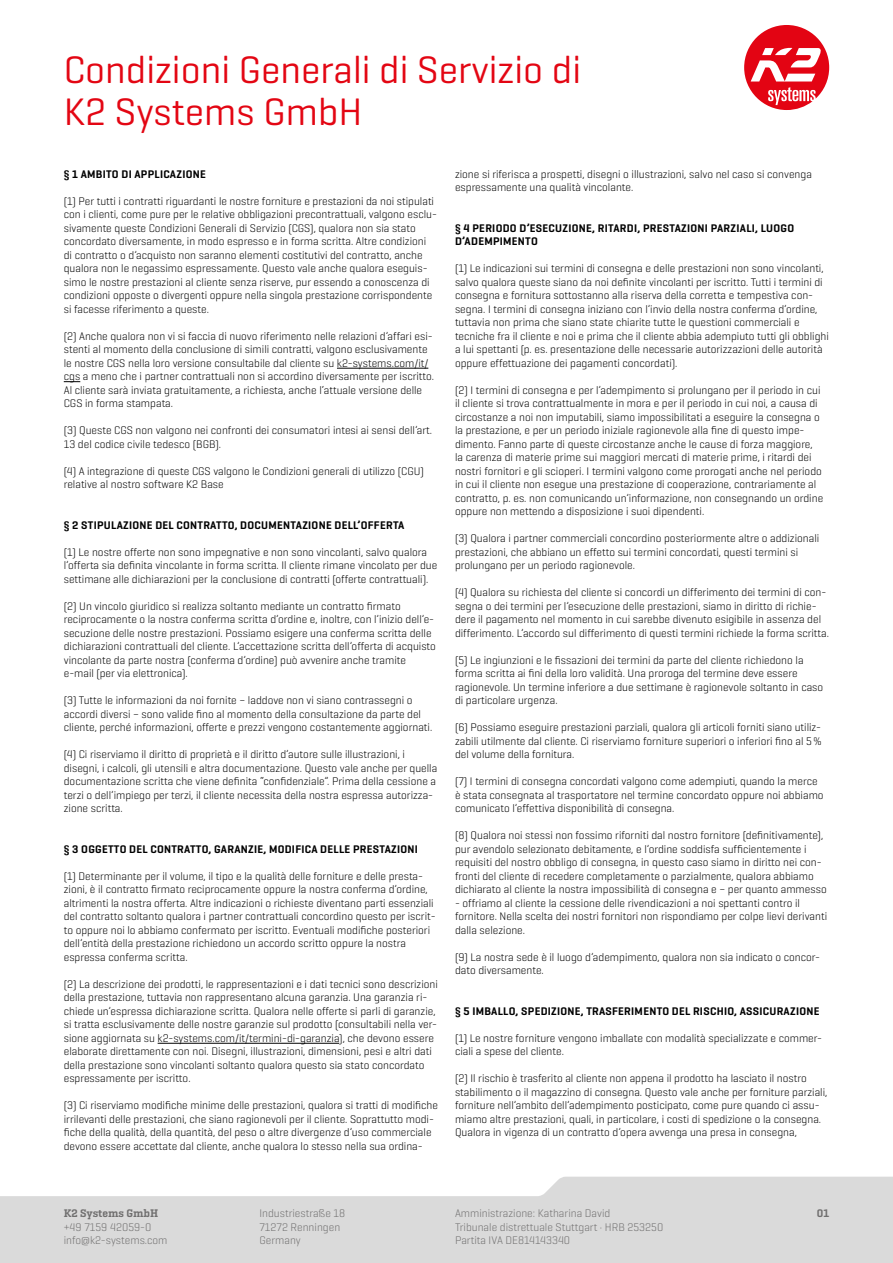
<style>
.page{position:relative;width:893px;height:1263px;background:#fff}
.page>*{position:absolute;margin:0;border:0;box-sizing:border-box;transform-origin:0 0}
.t1{font:39px/42px "K2 Geogrotesque";color:#e30613}
.t2{font:300 11.25px/13.5px "K2 Geogrotesque";color:#000}
.t3{font:600 11.25px/13.5px "K2 Geogrotesque";letter-spacing:.025em;color:#000}
.t4{font:300 11.25px/13.5px "K2 Geogrotesque";color:#706f6f}
.t5{font:600 11.25px "K2 Geogrotesque Slab";color:#706f6f}
</style>
<div class="page">
<svg style="left:0;top:1177px;width:893px;height:86px;background:#dfdfdf"></svg>
<svg style="left:744px;top:25px;width:85px;height:85px"></svg>
<hr style="left:337px;top:368px;width:91px;height:1px;background:#000">
<svg style="left:64px;top:381px;width:16px;height:1px"></svg>
<hr style="left:158px;top:1043px;width:181px;height:1px;background:#000">
<h1 class="t1" style="left:64px;top:48px;width:519px">Condizioni Generali di Servizio di<br>K2 Systems GmbH</h1>
<p class="t3" style="left:64px;top:167px;width:144px">§ 1 AMBITO DI APPLICAZIONE</p>
<p class="t2" style="left:64px;top:194px;width:375px">(1) Per tutti i contratti riguardanti le nostre forniture e prestazioni da noi stipulati con i clienti, come pure per le relative obbligazioni precontrattuali, valgono esclu&shy;sivamente queste Condizioni Generali di Servizio (CGS), qualora non sia stato concordato diversamente, in modo espresso e in forma scritta. Altre condizioni di contratto o d’acquisto non saranno elementi costitutivi del contratto, anche qualora non le negassimo espressamente. Questo vale anche qualora eseguis&shy;simo le nostre prestazioni al cliente senza riserve, pur essendo a conoscenza di condizioni opposte o divergenti oppure nella singola prestazione corrispondente si facesse riferimento a queste.</p>
<p class="t2" style="left:64px;top:329px;width:372px">(2) Anche qualora non vi si faccia di nuovo riferimento nelle relazioni d’affari esi&shy;stenti al momento della conclusione di simili contratti, valgono esclusivamente le nostre CGS nella loro versione consultabile dal cliente su k2-systems.com/it/ cgs a meno che i partner contrattuali non si accordino diversamente per iscritto.<br>Al cliente sarà inviata gratuitamente, a richiesta, anche l‘attuale versione delle CGS in forma stampata.</p>
<p class="t2" style="left:64px;top:423px;width:370px">(3) Queste CGS non valgono nei confronti dei consumatori intesi ai sensi dell’art.<br>13 del codice civile tedesco (BGB).</p>
<p class="t2" style="left:64px;top:464px;width:362px">(4) A integrazione di queste CGS valgono le Condizioni generali di utilizzo (CGU) relative al nostro software K2 Base</p>
<p class="t3" style="left:64px;top:518px;width:342px">§ 2 STIPULAZIONE DEL CONTRATTO, DOCUMENTAZIONE DELL’OFFERTA</p>
<p class="t2" style="left:64px;top:545px;width:375px">(1) Le nostre offerte non sono impegnative e non sono vincolanti, salvo qualora l’offerta sia definita vincolante in forma scritta. Il cliente rimane vincolato per due settimane alle dichiarazioni per la conclusione di contratti (offerte contrattuali).</p>
<p class="t2" style="left:64px;top:599px;width:374px">(2) Un vincolo giuridico si realizza soltanto mediante un contratto firmato reciprocamente o la nostra conferma scritta d’ordine e, inoltre, con l’inizio dell’e&shy;secuzione delle nostre prestazioni. Possiamo esigere una conferma scritta delle dichiarazioni contrattuali del cliente. L’accettazione scritta dell’offerta di acquisto vincolante da parte nostra (conferma d’ordine) può avvenire anche tramite e-mail (per via elettronica).</p>
<p class="t2" style="left:64px;top:693px;width:370px">(3) Tutte le informazioni da noi fornite – laddove non vi siano contrassegni o accordi diversi – sono valide fino al momento della consultazione da parte del cliente, perché informazioni, offerte e prezzi vengono costantemente aggiornati.</p>
<p class="t2" style="left:64px;top:747px;width:375px">(4) Ci riserviamo il diritto di proprietà e il diritto d’autore sulle illustrazioni, i disegni, i calcoli, gli utensili e altra documentazione. Questo vale anche per quella documentazione scritta che viene definita “confidenziale”. Prima della cessione a terzi o dell’impiego per terzi, il cliente necessita della nostra espressa autorizza&shy;zione scritta.</p>
<p class="t3" style="left:64px;top:842px;width:356px">§ 3 OGGETTO DEL CONTRATTO, GARANZIE, MODIFICA DELLE PRESTAZIONI</p>
<p class="t2" style="left:64px;top:869px;width:373px">(1) Determinante per il volume, il tipo e la qualità delle forniture e delle presta&shy;zioni, è il contratto firmato reciprocamente oppure la nostra conferma d’ordine, altrimenti la nostra offerta. Altre indicazioni o richieste diventano parti essenziali del contratto soltanto qualora i partner contrattuali concordino questo per iscrit&shy;to oppure noi lo abbiamo confermato per iscritto. Eventuali modifiche posteriori dell’entità della prestazione richiedono un accordo scritto oppure la nostra espressa conferma scritta.</p>
<p class="t2" style="left:64px;top:977px;width:376px">(2) La descrizione dei prodotti, le rappresentazioni e i dati tecnici sono descrizioni della prestazione, tuttavia non rappresentano alcuna garanzia. Una garanzia ri&shy;chiede un’espressa dichiarazione scritta. Qualora nelle offerte si parli di garanzie, si tratta esclusivamente delle nostre garanzie sul prodotto (consultabili nella ver&shy;sione aggiornata su k2-systems.com/it/termini-di-garanzia), che devono essere elaborate direttamente con noi. Disegni, illustrazioni, dimensioni, pesi e altri dati della prestazione sono vincolanti soltanto qualora questo sia stato concordato espressamente per iscritto.</p>
<p class="t2" style="left:64px;top:1098px;width:376px">(3) Ci riserviamo modifiche minime delle prestazioni, qualora si tratti di modifiche irrilevanti delle prestazioni, che siano ragionevoli per il cliente. Soprattutto modi&shy;fiche della qualità, della quantità, del peso o altre divergenze d’uso commerciale devono essere accettate dal cliente, anche qualora lo stesso nella sua ordina-</p>
<p class="t2" style="left:455px;top:167px;width:358px">zione si riferisca a prospetti, disegni o illustrazioni, salvo nel caso si convenga espressamente una qualità vincolante.</p>
<p class="t3" style="left:455px;top:221px;width:341px">§ 4 PERIODO D’ESECUZIONE, RITARDI, PRESTAZIONI PARZIALI, LUOGO<br>D’ADEMPIMENTO</p>
<p class="t2" style="left:455px;top:261px;width:375px">(1) Le indicazioni sui termini di consegna e delle prestazioni non sono vincolanti, salvo qualora queste siano da noi definite vincolanti per iscritto. Tutti i termini di consegna e fornitura sottostanno alla riserva della corretta e tempestiva con&shy;segna. I termini di consegna iniziano con l’invio della nostra conferma d’ordine, tuttavia non prima che siano state chiarite tutte le questioni commerciali e tecniche fra il cliente e noi e prima che il cliente abbia adempiuto tutti gli obblighi a lui spettanti (p. es. presentazione delle necessarie autorizzazioni delle autorità oppure effettuazione dei pagamenti concordati).</p>
<p class="t2" style="left:455px;top:383px;width:370px">(2) I termini di consegna e per l’adempimento si prolungano per il periodo in cui il cliente si trova contrattualmente in mora e per il periodo in cui noi, a causa di circostanze a noi non imputabili, siamo impossibilitati a eseguire la consegna o la prestazione, e per un periodo iniziale ragionevole alla fine di questo impe&shy;dimento. Fanno parte di queste circostanze anche le cause di forza maggiore, la carenza di materie prime sui maggiori mercati di materie prime, i ritardi dei nostri fornitori e gli scioperi. I termini valgono come prorogati anche nel periodo in cui il cliente non esegue una prestazione di cooperazione, contrariamente al contratto, p. es. non comunicando un’informazione, non consegnando un ordine oppure non mettendo a disposizione i suoi dipendenti.</p>
<p class="t2" style="left:455px;top:531px;width:366px">(3) Qualora i partner commerciali concordino posteriormente altre o addizionali prestazioni, che abbiano un effetto sui termini concordati, questi termini si prolungano per un periodo ragionevole.</p>
<p class="t2" style="left:455px;top:585px;width:376px">(4) Qualora su richiesta del cliente si concordi un differimento dei termini di con&shy;segna o dei termini per l’esecuzione delle prestazioni, siamo in diritto di richie&shy;dere il pagamento nel momento in cui sarebbe divenuto esigibile in assenza del differimento. L’accordo sul differimento di questi termini richiede la forma scritta.</p>
<p class="t2" style="left:455px;top:653px;width:370px">(5) Le ingiunzioni e le fissazioni dei termini da parte del cliente richiedono la forma scritta ai fini della loro validità. Una proroga del termine deve essere ragionevole. Un termine inferiore a due settimane è ragionevole soltanto in caso di particolare urgenza.</p>
<p class="t2" style="left:455px;top:720px;width:368px;text-align:justify">(6) Possiamo eseguire prestazioni parziali, qualora gli articoli forniti siano utiliz&shy;zabili utilmente dal cliente. Ci riserviamo forniture superiori o inferiori fino al 5% del volume della fornitura.</p>
<p class="t2" style="left:455px;top:774px;width:370px">(7) I termini di consegna concordati valgono come adempiuti, quando la merce è stata consegnata al trasportatore nel termine concordato oppure noi abbiamo comunicato l’effettiva disponibilità di consegna.</p>
<p class="t2" style="left:455px;top:828px;width:373px">(8) Qualora noi stessi non fossimo riforniti dal nostro fornitore (definitivamente), pur avendolo selezionato debitamente, e l’ordine soddisfa sufficientemente i requisiti del nostro obbligo di consegna, in questo caso siamo in diritto nei con&shy;fronti del cliente di recedere completamente o parzialmente, qualora abbiamo dichiarato al cliente la nostra impossibilità di consegna e – per quanto ammesso</p>
<p class="t2" style="left:455px;top:896px;width:374px">- offriamo al cliente la cessione delle rivendicazioni a noi spettanti contro il fornitore. Nella scelta dei nostri fornitori non rispondiamo per colpe lievi derivanti dalla selezione.</p>
<p class="t2" style="left:455px;top:950px;width:367px">(9) La nostra sede è il luogo d’adempimento, qualora non sia indicato o concor&shy;dato diversamente.</p>
<p class="t3" style="left:455px;top:1004px;width:366px">§ 5 IMBALLO, SPEDIZIONE, TRASFERIMENTO DEL RISCHIO, ASSICURAZIONE</p>
<p class="t2" style="left:455px;top:1031px;width:369px">(1) Le nostre forniture vengono imballate con modalità specializzate e commer&shy;ciali a spese del cliente.</p>
<p class="t2" style="left:455px;top:1071px;width:374px">(2) Il rischio è trasferito al cliente non appena il prodotto ha lasciato il nostro stabilimento o il magazzino di consegna. Questo vale anche per forniture parziali, forniture nell’ambito dell’adempimento posticipato, come pure quando ci assu&shy;miamo altre prestazioni, quali, in particolare, i costi di spedizione o la consegna.<br>Qualora in vigenza di un contratto d’opera avvenga una presa in consegna,</p>
<p class="t5" style="left:64px;top:1206px;width:96px">K2 Systems GmbH</p>
<p class="t4" style="left:64px;top:1220px;width:105px">+49 7159 42059-0 info@k2-systems.com</p>
<p class="t4" style="left:259px;top:1206px;width:87px">Industriestraße 18<br>71272 Renningen<br>Germany</p>
<p class="t4" style="left:455px;top:1206px;width:210px">Amministrazione: Katharina David<br>Tribunale distrettuale Stuttgart · HRB 253250<br>Partita IVA DE814143340</p>
<p class="t5" style="left:817px;top:1206px;width:14px">01</p>
</div>
